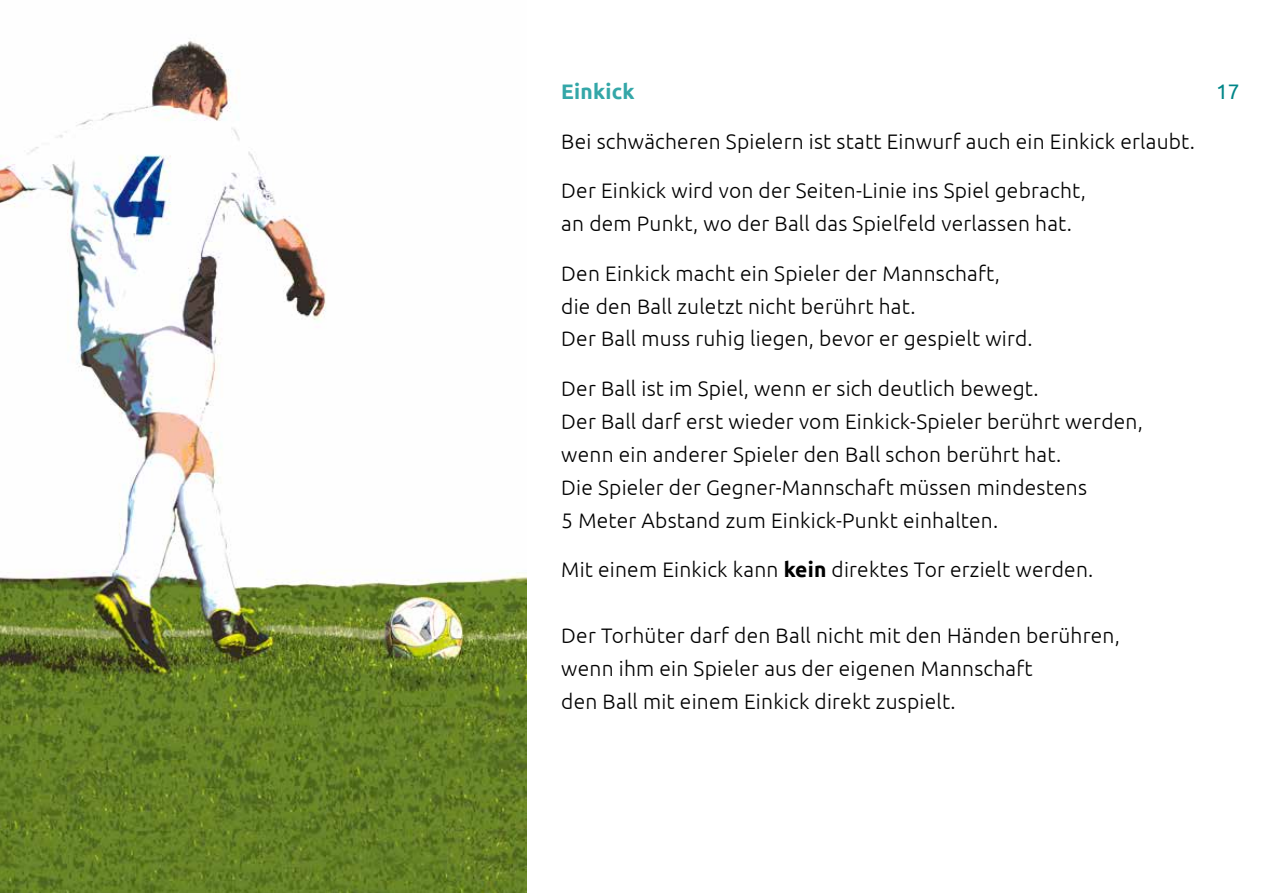
<style>
.page{position:relative;width:1263px;height:893px;background:#fff}
.page>*{position:absolute;margin:0;border:0;box-sizing:border-box;transform-origin:0 0}
.t1{font:300 21px/33px "Ubuntu";letter-spacing:.01em;color:#000}
.t2{font:700 21px "Ubuntu";letter-spacing:.01em;color:#34a7a8}
.t3{font:21px "Ubuntu";color:#008688}
.s1{font-weight:700}
</style>
<div class="page">
<img style="left:0;top:40px;width:526px;height:853px">
<p class="t2" style="left:561px;top:79px;width:75px">Einkick</p>
<p class="t3" style="left:1216px;top:79px;width:25px">17</p>
<p class="t1" style="left:561px;top:124px;width:635px">Bei schwächeren Spielern ist statt Einwurf auch ein Einkick erlaubt.</p>
<p class="t1" style="left:561px;top:173px;width:526px">Der Einkick wird von der Seiten-Linie ins Spiel gebracht, an dem Punkt, wo der Ball das Spielfeld verlassen hat.</p>
<p class="t1" style="left:561px;top:256px;width:473px">Den Einkick macht ein Spieler der Mannschaft, die den Ball zuletzt nicht berührt hat.<br>Der Ball muss ruhig liegen, bevor er gespielt wird.</p>
<p class="t1" style="left:561px;top:371px;width:583px">Der Ball ist im Spiel, wenn er sich deutlich bewegt.<br>Der Ball darf erst wieder vom Einkick-Spieler berührt werden, wenn ein anderer Spieler den Ball schon berührt hat.<br>Die Spieler der Gegner-Mannschaft müssen mindestens<br>5 Meter Abstand zum Einkick-Punkt einhalten.</p>
<p class="t1" style="left:561px;top:553px;width:533px">Mit einem Einkick kann <span class="s1">kein</span> direktes Tor erzielt werden.</p>
<p class="t1" style="left:561px;top:619px;width:560px">Der Torhüter darf den Ball nicht mit den Händen berühren, wenn ihm ein Spieler aus der eigenen Mannschaft<br>den Ball mit einem Einkick direkt zuspielt.</p>
</div>
